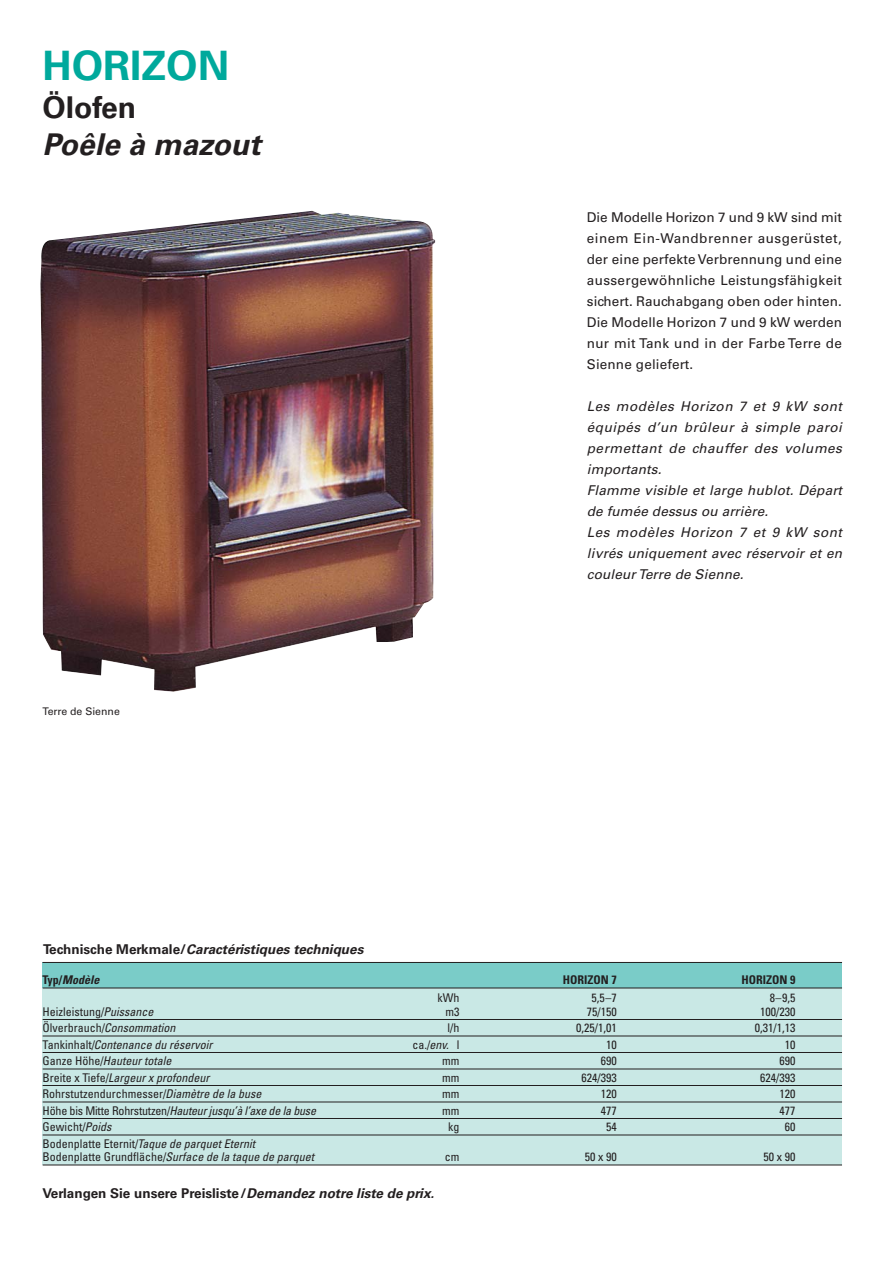
<style>
.page{position:relative;width:893px;height:1263px;background:#fff}
.page>*{position:absolute;margin:0;border:0;box-sizing:border-box;transform-origin:0 0}
.t1{font:700 40.5px "Univers";color:#00a99c}
.t2{font:italic 700 30px "Univers";color:#231f20}
.t3{font:700 30px "Univers";color:#231f20}
.t4{font:13.5px/21px "Univers";letter-spacing:.01em;color:#231f20;text-align:justify}
.t5{font:italic 13.5px/21px "Univers";letter-spacing:.025em;color:#231f20}
.t6{font:700 13.5px "Univers";color:#231f20}
.t7{font:italic 700 13.5px "Univers";color:#231f20}
.t8{font:italic condensed 12px/13.5px "Univers";color:#231f20}
.t9{font:condensed 12px "Univers";color:#231f20}
.t10{font:700 condensed 12px "Univers";color:#231f20}
.t11{font:italic 700 condensed 12px "Univers";color:#231f20}
.t12{font:10.5px "Univers";color:#231f20}
.s1{font-style:normal}
.s2{font-style:italic}
</style>
<div class="page">
<div style="left:43px;top:986px;width:799px;height:179px;background:#c9e8e5"></div>
<div style="left:43px;top:963px;width:799px;height:25px;background:#7accc8"></div>
<hr style="left:43px;top:988px;width:799px;height:1px;background:#231f20">
<hr style="left:43px;top:1019px;width:799px;height:1px;background:#231f20">
<hr style="left:43px;top:1036px;width:799px;height:1px;background:#231f20">
<hr style="left:43px;top:1052px;width:799px;height:1px;background:#231f20">
<hr style="left:43px;top:1069px;width:799px;height:1px;background:#231f20">
<hr style="left:43px;top:1085px;width:799px;height:1px;background:#231f20">
<hr style="left:43px;top:1102px;width:799px;height:1px;background:#231f20">
<hr style="left:43px;top:1118px;width:799px;height:1px;background:#231f20">
<hr style="left:43px;top:1135px;width:799px;height:1px;background:#231f20">
<hr style="left:43px;top:1165px;width:799px;height:1px;background:#231f20">
<hr style="left:43px;top:962px;width:799px;height:1px;background:#231f20">
<img style="left:40px;top:211px;width:395px;height:481px">
<h1 class="t1" style="left:43px;top:51px;width:188px">HORIZON</h1>
<h2 class="t3" style="left:43px;top:96px;width:95px">Ölofen</h2>
<h2 class="t2" style="left:43px;top:134px;width:226px">Poêle à mazout</h2>
<p class="t12" style="left:43px;top:708px;width:79px">Terre de Sienne</p>
<p class="t7" style="left:43px;top:945px;width:324px"><span class="s1">Te c h n i s c h e M e rk m a l e /</span> Caractéristiques techniques</p>
<p class="t4" style="left:587px;top:208px;width:257px">Die Modelle Horizon 7 und 9 kW sind mit einem Ein-Wandbrenner ausgerüstet, der eine perfekte Verbrennung und eine aussergewöhnliche Leistungsfähigkeit sichert. Rauchabgang oben oder hinten.<br>Die Modelle Horizon 7 und 9 kW werden nur mit Tank und in der Farbe Terre de Sienne geliefert.</p>
<p class="t5" style="left:587px;top:397px;width:259px">Les modèles Horizon 7 et 9 kW sont équipés d’un brûleur à simple paroi permettant de chauffer des volumes importants.<br>Flamme visible et large hublot. Départ de fumée dessus ou arrière.<br>Les modèles Horizon 7 et 9 kW sont livrés uniquement avec réservoir et en couleur Terre de Sienne.</p>
<p class="t11" style="left:43px;top:976px;width:61px"><span class="s1">Ty p /</span> Modèle</p>
<p class="t10" style="left:563px;top:976px;width:55px">HORIZON 7</p>
<p class="t10" style="left:741px;top:976px;width:55px">HORIZON 9</p>
<p class="t9" style="left:438px;top:994px;width:23px">kWh</p>
<p class="t9" style="left:591px;top:994px;width:27px">5,5–7</p>
<p class="t9" style="left:770px;top:994px;width:27px">8–9,5</p>
<p class="t9" style="left:43px;top:1007px;width:115px">Heizleistung/<span class="s2">Puissance</span></p>
<p class="t9" style="left:446px;top:1007px;width:15px">m3</p>
<p class="t9" style="left:587px;top:1007px;width:31px">75/150</p>
<p class="t9" style="left:760px;top:1007px;width:37px">100/230</p>
<p class="t9" style="left:43px;top:1024px;width:137px">Ölverbrauch/<span class="s2">Consommation</span></p>
<p class="t9" style="left:448px;top:1024px;width:13px">l/h</p>
<p class="t9" style="left:576px;top:1024px;width:42px">0,25/1,01</p>
<p class="t9" style="left:755px;top:1024px;width:42px">0,31/1,13</p>
<p class="t8" style="left:43px;top:1039px;width:174px"><span class="s1">Ta n k i n h a l t/</span>Contenance du réservoir</p>
<p class="t9" style="left:412px;top:1040px;width:49px">ca./<span class="s2">env.</span> l</p>
<p class="t9" style="left:606px;top:1040px;width:12px">10</p>
<p class="t9" style="left:785px;top:1040px;width:12px">10</p>
<p class="t8" style="left:43px;top:1055px;width:133px"><span class="s1">G a n z e H ö h e/</span>Hauteurtotale</p>
<p class="t9" style="left:442px;top:1057px;width:19px">mm</p>
<p class="t9" style="left:601px;top:1057px;width:17px">690</p>
<p class="t9" style="left:779px;top:1057px;width:17px">690</p>
<p class="t8" style="left:43px;top:1072px;width:171px"><span class="s1">Breite x Tiefe/</span>Largeurx profondeur</p>
<p class="t9" style="left:442px;top:1073px;width:19px">mm</p>
<p class="t9" style="left:581px;top:1073px;width:37px">624/393</p>
<p class="t9" style="left:760px;top:1073px;width:37px">624/393</p>
<p class="t9" style="left:43px;top:1090px;width:223px">Rohrstutzendurchmesser/<span class="s2">Diamètre de la buse</span></p>
<p class="t9" style="left:442px;top:1090px;width:19px">mm</p>
<p class="t9" style="left:601px;top:1090px;width:17px">120</p>
<p class="t9" style="left:779px;top:1090px;width:17px">120</p>
<p class="t8" style="left:43px;top:1105px;width:277px"><span class="s1">Höhe bis Mitte Rohrstutzen/</span>Hauteurjusqu’à l’axe de la buse</p>
<p class="t9" style="left:442px;top:1106px;width:19px">mm</p>
<p class="t9" style="left:601px;top:1106px;width:17px">477</p>
<p class="t9" style="left:779px;top:1106px;width:17px">477</p>
<p class="t9" style="left:43px;top:1123px;width:73px">Gewicht/<span class="s2">Poids</span></p>
<p class="t9" style="left:448px;top:1123px;width:13px">kg</p>
<p class="t9" style="left:606px;top:1123px;width:12px">54</p>
<p class="t9" style="left:785px;top:1123px;width:12px">60</p>
<p class="t8" style="left:43px;top:1138px;width:275px"><span class="s1">Bodenplatte Eternit/</span>Taque de parquetEternit<br><span class="s1">Bodenplatte Grundfläche/</span>Surface de la taque de parquet</p>
<p class="t9" style="left:445px;top:1153px;width:16px">cm</p>
<p class="t9" style="left:585px;top:1153px;width:33px">50 x 90</p>
<p class="t9" style="left:763px;top:1153px;width:33px">50 x 90</p>
<p class="t6" style="left:43px;top:1188px;width:396px">Verlangen Sie unsere Preisliste/<span class="s2">Demandez notre liste de prix.</span></p>
</div>
